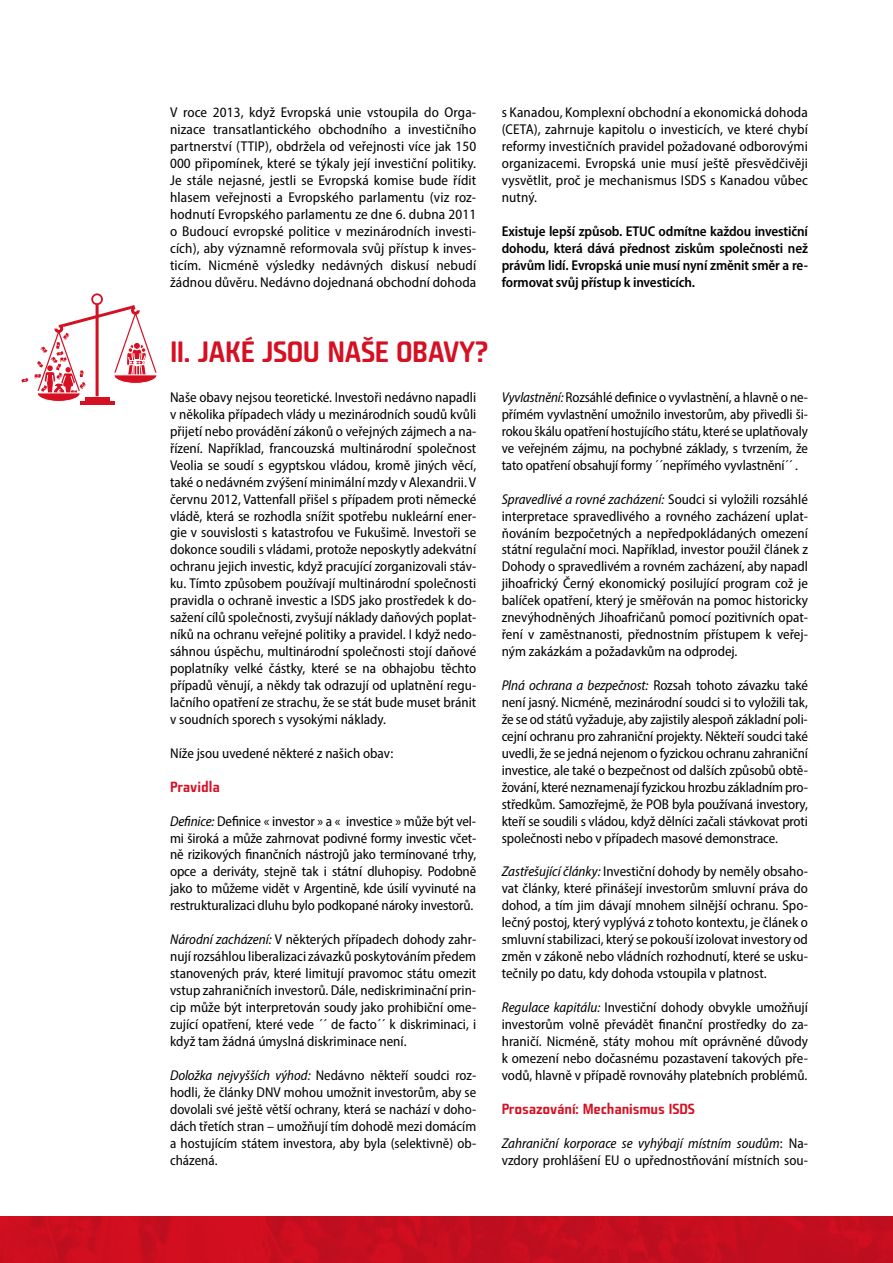
<style>
.page{position:relative;width:893px;height:1263px;background:#fff}
.page>*{position:absolute;margin:0;border:0;box-sizing:border-box;transform-origin:0 0}
.t1{font:28.5px "Fishmonger MS";letter-spacing:-.02em;color:#d51023}
.t2{font:semi-condensed 14.25px/17px "Myriad Pro";color:#000;text-align:justify}
.t3{font:600 semi-condensed 14.25px/17px "Myriad Pro";letter-spacing:-.01em;color:#000;text-align:justify}
.t4{font:14.25px "Fishmonger MS";letter-spacing:-.01em;color:#d51023}
.s1{font-style:italic}
</style>
<div class="page">
<div style="left:0;top:1216px;width:893px;height:47px;background:#c60e1f"></div>
<hr style="left:892px;top:1216px;width:1px;height:47px;background:#d51023">
<svg style="left:21px;top:378px;width:7px;height:5px"></svg>
<hr style="left:80px;top:401px;width:35px;height:3px;background:#d51023">
<svg style="left:34px;top:293px;width:123px;height:109px"></svg>
<p class="t2" style="left:170px;top:104px;width:308px">V roce 2013, když Evropská unie vstoupila do Orga&shy;nizace transatlantického obchodního a investičního partnerství (TTIP), obdržela od veřejnosti více jak 150<br>000 připomínek, které se týkaly její investiční politiky.<br>Je stále nejasné, jestli se Evropská komise bude řídit hlasem veřejnosti a Evropského parlamentu (viz roz&shy;hodnutí Evropského parlamentu ze dne 6. dubna 2011 o Budoucí evropské politice v mezinárodních investi&shy;cích), aby významně reformovala svůj přístup k inves&shy;ticím. Nicméně výsledky nedávných diskusí nebudí žádnou důvěru. Nedávno dojednaná obchodní dohoda</p>
<p class="t2" style="left:502px;top:104px;width:308px">s Kanadou, Komplexní obchodní a ekonomická dohoda (CETA), zahrnuje kapitolu o investicích, ve které chybí reformy investičních pravidel požadované odborovými organizacemi. Evropská unie musí ještě přesvědčivěji vysvětlit, proč je mechanismus ISDS s Kanadou vůbec nutný.</p>
<p class="t3" style="left:502px;top:222px;width:308px">Existuje lepší způsob. ETUC odmítne každou investiční dohodu, která dává přednost ziskům společnosti než právům lidí. Evropská unie musí nyní změnit směr a re&shy;formovat svůj přístup k investicích.</p>
<h1 class="t1" style="left:170px;top:332px;width:321px">II. JAKÉ JSOU NAŠE OBAVY?</h1>
<p class="t2" style="left:170px;top:388px;width:308px">Naše obavy nejsou teoretické. Investoři nedávno napadli v několika případech vlády u mezinárodních soudů kvůli přijetí nebo provádění zákonů o veřejných zájmech a na&shy;řízení. Například, francouzská multinárodní společnost Veolia se soudí s egyptskou vládou, kromě jiných věcí, také o nedávném zvýšení minimální mzdy v Alexandrii. V červnu 2012, Vattenfall přišel s případem proti německé vládě, která se rozhodla snížit spotřebu nukleární ener&shy;gie v souvislosti s katastrofou ve Fukušimě. Investoři se dokonce soudili s vládami, protože neposkytly adekvátní ochranu jejich investic, když pracující zorganizovali stáv&shy;ku. Tímto způsobem používají multinárodní společnosti pravidla o ochraně investic a ISDS jako prostředek k do&shy;sažení cílů společnosti, zvyšují náklady daňových poplat&shy;níků na ochranu veřejné politiky a pravidel. I když nedo&shy;sáhnou úspěchu, multinárodní společnosti stojí daňové poplatníky velké částky, které se na obhajobu těchto případů věnují, a někdy tak odrazují od uplatnění regu&shy;lačního opatření ze strachu, že se stát bude muset bránit v soudních sporech s vysokými náklady.</p>
<p class="t2" style="left:170px;top:744px;width:225px">Níže jsou uvedené některé z našich obav:</p>
<p class="t4" style="left:170px;top:777px;width:51px">Pravidla</p>
<p class="t2" style="left:170px;top:812px;width:308px"><span class="s1">Definice:</span> Definice « investor » a « investice » může být vel&shy;mi široká a může zahrnovat podivné formy investic včet&shy;ně rizikových finančních nástrojů jako termínované trhy, opce a deriváty, stejně tak i státní dluhopisy. Podobně jako to můžeme vidět v Argentině, kde úsilí vyvinuté na restrukturalizaci dluhu bylo podkopané nároky investorů.</p>
<p class="t2" style="left:170px;top:931px;width:308px"><span class="s1">Národní zacházení:</span> V některých případech dohody zahr&shy;nují rozsáhlou liberalizaci závazků poskytováním předem stanovených práv, které limitují pravomoc státu omezit vstup zahraničních investorů. Dále, nediskriminační prin&shy;cip může být interpretován soudy jako prohibiční ome&shy;zující opatření, které vede ´´ de facto´´ k diskriminaci, i když tam žádná úmyslná diskriminace není.</p>
<p class="t2" style="left:170px;top:1066px;width:308px"><span class="s1">Doložka nejvyšších výhod:</span> Nedávno někteří soudci roz&shy;hodli, že články DNV mohou umožnit investorům, aby se dovolali své ještě větší ochrany, která se nachází v doho&shy;dách třetích stran – umožňují tím dohodě mezi domácím a hostujícím státem investora, aby byla (selektivně) ob&shy;cházená.</p>
<p class="t2" style="left:502px;top:388px;width:308px"><span class="s1">Vyvlastnění:</span> Rozsáhlé definice o vyvlastnění, a hlavně o ne&shy;přímém vyvlastnění umožnilo investorům, aby přivedli ši&shy;rokou škálu opatření hostujícího státu, které se uplatňovaly ve veřejném zájmu, na pochybné základy, s tvrzením, že tato opatření obsahují formy ´´nepřímého vyvlastnění´´ .</p>
<p class="t2" style="left:502px;top:490px;width:308px"><span class="s1">Spravedlivé a rovné zacházení:</span> Soudci si vyložili rozsáhlé interpretace spravedlivého a rovného zacházení uplat&shy;ňováním bezpočetných a nepředpokládaných omezení státní regulační moci. Například, investor použil článek z Dohody o spravedlivém a rovném zacházení, aby napadl jihoafrický Černý ekonomický posilující program což je balíček opatření, který je směřován na pomoc historicky znevýhodněných Jihoafričanů pomocí pozitivních opat&shy;ření v zaměstnanosti, přednostním přístupem k veřej&shy;ným zakázkám a požadavkům na odprodej.</p>
<p class="t2" style="left:502px;top:677px;width:308px"><span class="s1">Plná ochrana a bezpečnost:</span> Rozsah tohoto závazku také není jasný. Nicméně, mezinárodní soudci si to vyložili tak, že se od států vyžaduje, aby zajistily alespoň základní poli&shy;cejní ochranu pro zahraniční projekty. Někteří soudci také uvedli, že se jedná nejenom o fyzickou ochranu zahraniční investice, ale také o bezpečnost od dalších způsobů obtě&shy;žování, které neznamenají fyzickou hrozbu základním pro&shy;středkům. Samozřejmě, že POB byla používaná investory, kteří se soudili s vládou, když dělníci začali stávkovat proti společnosti nebo v případech masové demonstrace.</p>
<p class="t2" style="left:502px;top:863px;width:308px"><span class="s1">Zastřešující články:</span> Investiční dohody by neměly obsaho&shy;vat články, které přinášejí investorům smluvní práva do dohod, a tím jim dávají mnohem silnější ochranu. Spo&shy;lečný postoj, který vyplývá z tohoto kontextu, je článek o smluvní stabilizaci, který se pokouší izolovat investory od změn v zákoně nebo vládních rozhodnutí, které se usku&shy;tečnily po datu, kdy dohoda vstoupila v platnost.</p>
<p class="t2" style="left:502px;top:998px;width:308px"><span class="s1">Regulace kapitálu:</span> Investiční dohody obvykle umožňují investorům volně převádět finanční prostředky do za&shy;hraničí. Nicméně, státy mohou mít oprávněné důvody k omezení nebo dočasnému pozastavení takových pře&shy;vodů, hlavně v případě rovnováhy platebních problémů.</p>
<p class="t4" style="left:502px;top:1099px;width:195px">Prosazování: Mechanismus ISDS</p>
<p class="t2" style="left:502px;top:1134px;width:308px"><span class="s1">Zahraniční korporace se vyhýbají místním soudům</span>: Na&shy;vzdory prohlášení EU o upřednostňování místních sou-</p>
</div>
